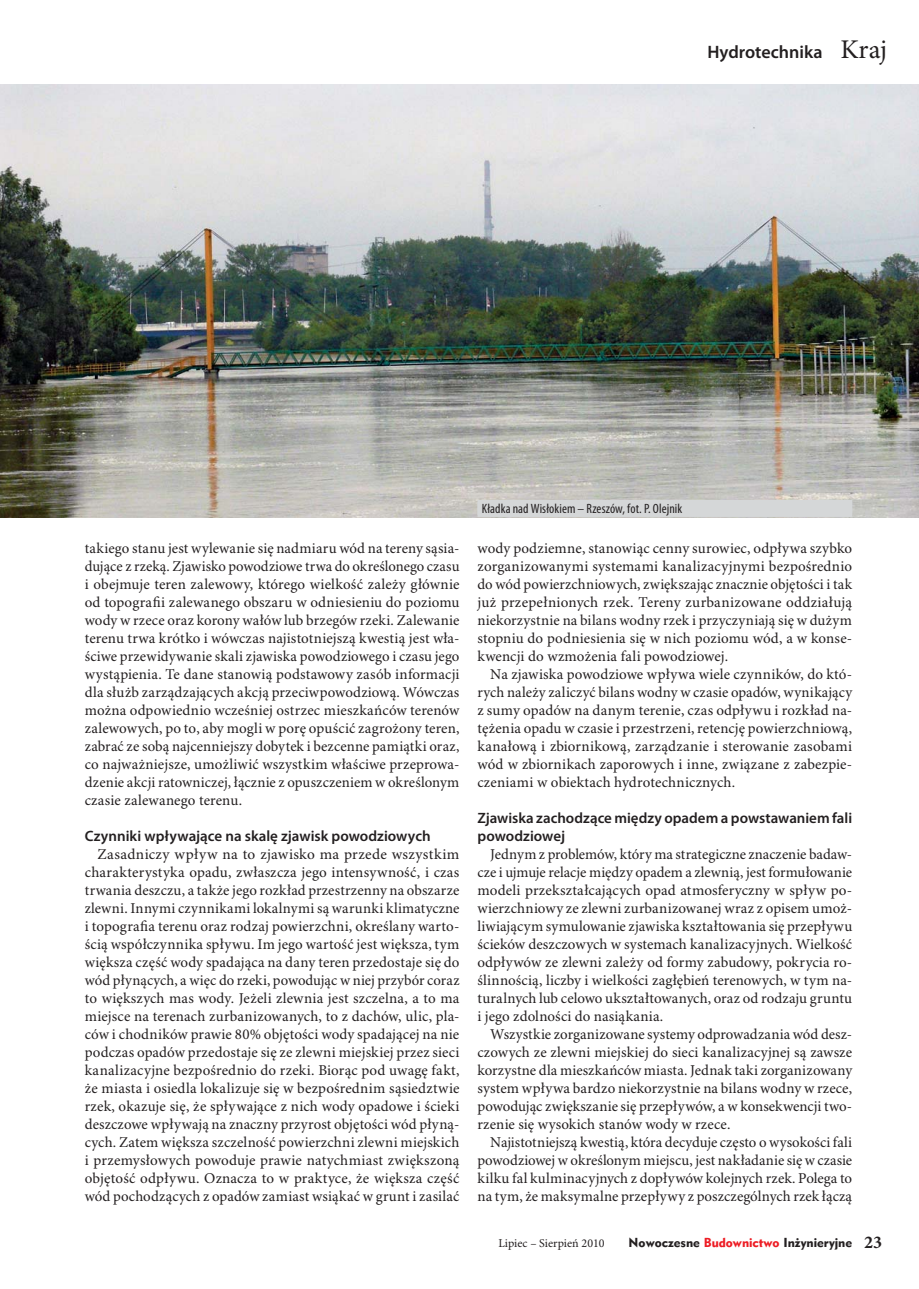
<style>
.page{position:relative;width:919px;height:1289px;background:#fff}
.page>*{position:absolute;margin:0;border:0;box-sizing:border-box;transform-origin:0 0}
.t1{font:600 18px "Myriad Pro";color:#231f20}
.t2{font:15px/18px "Minion Pro";letter-spacing:.01em;color:#231f20;text-align:justify}
.t3{font:600 15px/18px "Myriad Pro";color:#231f20}
.t4{font:condensed 13.5px "Myriad Pro";letter-spacing:.01em;color:#231f20}
.t5{font:12px "Geometr 415 Blk PL";color:#231f20}
.t6{font:12px "Minion Pro";color:#231f20}
.s1{font-family:"Minion Pro";font-weight:400;font-size:27px}
.s2{color:#ed1c24}
.s3{font-family:"Minion Pro";font-weight:700;font-size:18px}
</style>
<div class="page">
<img style="left:0;top:85px;width:918px;height:432px">
<div style="left:477px;top:502px;width:375px;height:15px;background:#d5d7d8"></div>
<div style="left:477px;top:500px;width:375px;height:15px;background:#d5d7d8"></div>
<p class="t1" style="left:707px;top:45px;width:182px">Hydrotechnika <span class="s1">Kraj</span></p>
<p class="t2" style="left:85px;top:540px;width:376px">takiego stanu jest wylewanie się nadmiaru wód na tereny sąsia&shy;dujące z rzeką. Zjawisko powodziowe trwa do określonego czasu i obejmuje teren zalewowy, którego wielkość zależy głównie od topografii zalewanego obszaru w odniesieniu do poziomu wody w rzece oraz korony wałów lub brzegów rzeki. Zalewanie terenu trwa krótko i wówczas najistotniejszą kwestią jest wła&shy;ściwe przewidywanie skali zjawiska powodziowego i czasu jego wystąpienia. Te dane stanowią podstawowy zasób informacji dla służb zarządzających akcją przeciwpowodziową. Wówczas można odpowiednio wcześniej ostrzec mieszkańców terenów zalewowych, po to, aby mogli w porę opuścić zagrożony teren, zabrać ze sobą najcenniejszy dobytek i bezcenne pamiątki oraz, co najważniejsze, umożliwić wszystkim właściwe przeprowa&shy;dzenie akcji ratowniczej, łącznie z opuszczeniem w określonym czasie zalewanego terenu.</p>
<p class="t3" style="left:85px;top:828px;width:347px">Czynniki wpływające na skalę zjawisk powodziowych</p>
<p class="t2" style="left:85px;top:846px;width:376px;text-indent:13px">Zasadniczy wpływ na to zjawisko ma przede wszystkim charakterystyka opadu, zwłaszcza jego intensywność, i czas trwania deszczu, a także jego rozkład przestrzenny na obszarze zlewni. Innymi czynnikami lokalnymi są warunki klimatyczne i topografia terenu oraz rodzaj powierzchni, określany warto&shy;ścią współczynnika spływu. Im jego wartość jest większa, tym większa część wody spadająca na dany teren przedostaje się do wód płynących, a więc do rzeki, powodując w niej przybór coraz to większych mas wody. Jeżeli zlewnia jest szczelna, a to ma miejsce na terenach zurbanizowanych, to z dachów, ulic, pla&shy;ców i chodników prawie 80% objętości wody spadającej na nie podczas opadów przedostaje się ze zlewni miejskiej przez sieci kanalizacyjne bezpośrednio do rzeki. Biorąc pod uwagę fakt, że miasta i osiedla lokalizuje się w bezpośrednim sąsiedztwie rzek, okazuje się, że spływające z nich wody opadowe i ścieki deszczowe wpływają na znaczny przyrost objętości wód płyną&shy;cych. Zatem większa szczelność powierzchni zlewni miejskich i przemysłowych powoduje prawie natychmiast zwiększoną objętość odpływu. Oznacza to w praktyce, że większa część wód pochodzących z opadów zamiast wsiąkać w grunt i zasilać</p>
<p class="t4" style="left:481px;top:503px;width:202px">Kładka nad Wisłokiem – Rzeszów, fot. P. Olejnik</p>
<p class="t2" style="left:477px;top:540px;width:376px">wody podziemne, stanowiąc cenny surowiec, odpływa szybko zorganizowanymi systemami kanalizacyjnymi bezpośrednio do wód powierzchniowych, zwiększając znacznie objętości i tak już przepełnionych rzek. Tereny zurbanizowane oddziałują niekorzystnie na bilans wodny rzek i przyczyniają się w dużym stopniu do podniesienia się w nich poziomu wód, a w konse&shy;kwencji do wzmożenia fali powodziowej.</p>
<p class="t2" style="left:477px;top:666px;width:376px;text-indent:13px">Na zjawiska powodziowe wpływa wiele czynników, do któ&shy;rych należy zaliczyć bilans wodny w czasie opadów, wynikający z sumy opadów na danym terenie, czas odpływu i rozkład na&shy;tężenia opadu w czasie i przestrzeni, retencję powierzchniową, kanałową i zbiornikową, zarządzanie i sterowanie zasobami wód w zbiornikach zaporowych i inne, związane z zabezpie&shy;czeniami w obiektach hydrotechnicznych.</p>
<p class="t3" style="left:477px;top:810px;width:376px">Zjawiska zachodzące między opadem a powstawaniem fali powodziowej</p>
<p class="t2" style="left:477px;top:846px;width:376px;text-indent:13px">Jednym z problemów, który ma strategiczne znaczenie badaw&shy;cze i ujmuje relacje między opadem a zlewnią, jest formułowanie modeli przekształcających opad atmosferyczny w spływ po&shy;wierzchniowy ze zlewni zurbanizowanej wraz z opisem umoż&shy;liwiającym symulowanie zjawiska kształtowania się przepływu ścieków deszczowych w systemach kanalizacyjnych. Wielkość odpływów ze zlewni zależy od formy zabudowy, pokrycia ro&shy;ślinnością, liczby i wielkości zagłębień terenowych, w tym na&shy;turalnych lub celowo ukształtowanych, oraz od rodzaju gruntu i jego zdolności do nasiąkania.</p>
<p class="t2" style="left:477px;top:1026px;width:376px;text-indent:13px">Wszystkie zorganizowane systemy odprowadzania wód desz&shy;czowych ze zlewni miejskiej do sieci kanalizacyjnej są zawsze korzystne dla mieszkańców miasta. Jednak taki zorganizowany system wpływa bardzo niekorzystnie na bilans wodny w rzece, powodując zwiększanie się przepływów, a w konsekwencji two&shy;rzenie się wysokich stanów wody w rzece.</p>
<p class="t2" style="left:477px;top:1134px;width:376px;text-indent:13px">Najistotniejszą kwestią, która decyduje często o wysokości fali powodziowej w określonym miejscu, jest nakładanie się w czasie kilku fal kulminacyjnych z dopływów kolejnych rzek. Polega to na tym, że maksymalne przepływy z poszczególnych rzek łączą</p>
<p class="t6" style="left:498px;top:1238px;width:108px">Lipiec – Sierpień 2010</p>
<p class="t5" style="left:628px;top:1236px;width:255px">Nowoczesne <span class="s2">Budownictwo</span> Inżynieryjne <span class="s3">23</span></p>
</div>
